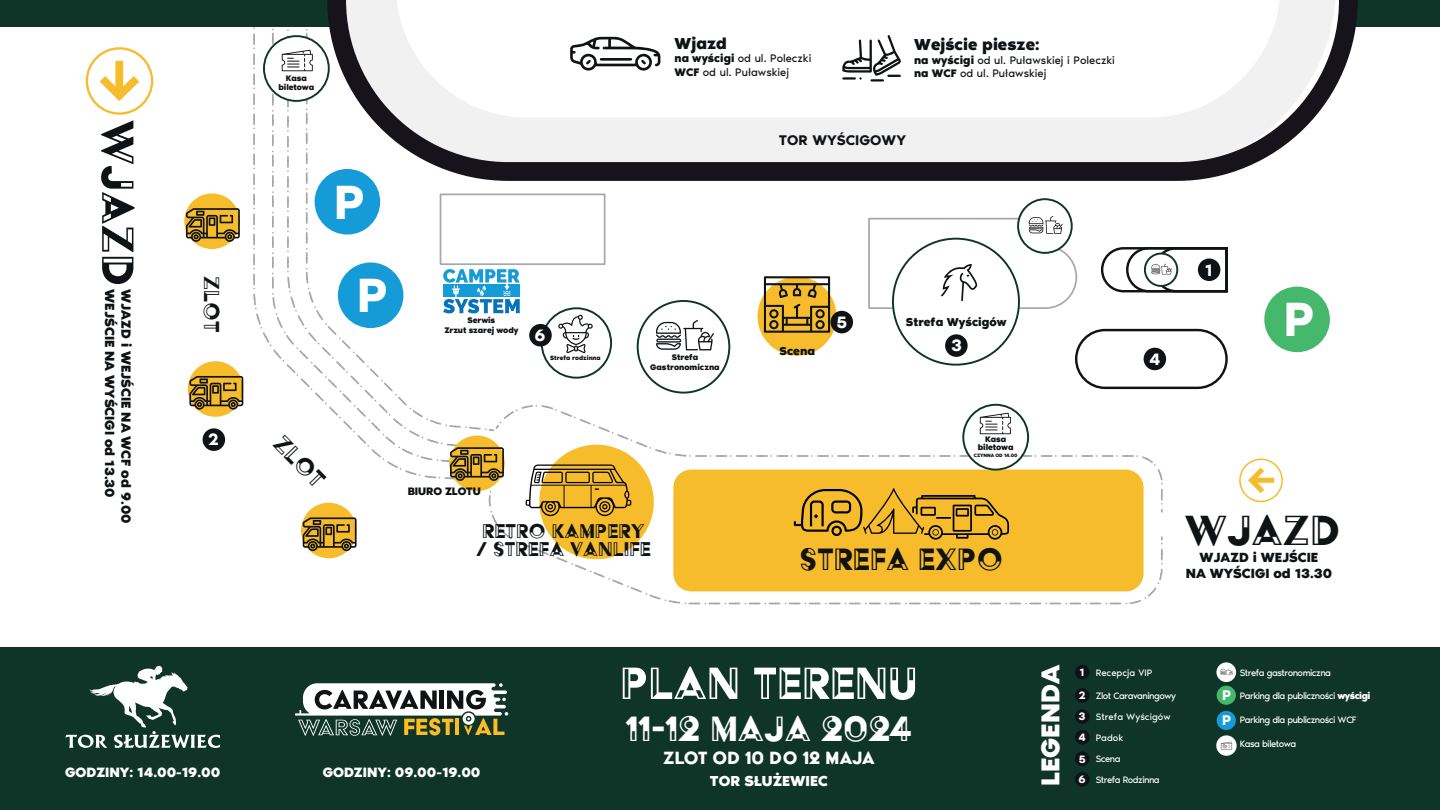
<style>
.page{position:relative;width:1440px;height:810px;background:#fff}
.page>*{position:absolute;margin:0;border:0;box-sizing:border-box;transform-origin:0 0}
.t1{font:52.2px "Acier BAT Text Noir";color:#fff}
.t2{font:52.12px "Acier BAT Text Noir";color:#101315}
.t3{font:600 49.5px/93.5px "Noir Pro";color:#fff;text-align:center}
.t4{font:48.75px "Acier BAT Text Noir";color:#101315}
.t5{font:40.65px "Acier BAT Text Noir";color:#fff}
.t6{font:35.7px "Acier BAT Text Noir";color:#101315}
.t7{font:27.38px "Acier BAT Text Noir";color:#101315}
.t8{font:700 26.62px "Noir Std";color:#fff}
.t9{font:25.05px "Acier BAT Text Noir";color:#101315}
.t10{font:23.1px/18px "Acier BAT Text Noir";color:#101315}
.t11{font:20.48px "Acier BAT Text Solid";color:#fff}
.t12{font:600 17.02px "Noir Pro";color:#fff}
.t13{font:700 16.35px "Noir Std";color:#101315}
.t14{font:700 14.85px "Noir Std";color:#fff}
.t15{font:600 14.48px "Noir Pro";color:#fff}
.t16{font:600 14.4px "Noir Pro";color:#101315}
.t17{font:700 13.95px "Noir Std";color:#fff}
.t18{font:700 13.65px/16.4px "Noir Std";color:#101315;text-align:center}
.t19{font:700 11.77px "Noir Std";color:#101315}
.t20{font:11.25px/13.5px "Noir Pro";color:#101315}
.t21{font:700 11.1px "Noir Std";letter-spacing:-.015em;color:#101315}
.t22{font:600 11.02px/23px "Noir Pro";color:#fff}
.t23{font:9.6px/20.6px "Noir Pro";letter-spacing:-.05em;color:#fff}
.t24{font:9.6px/21px "Noir Pro";letter-spacing:-.005em;color:#fff}
.t25{font:9.6px "Noir Pro";color:#fff}
.t26{font:700 8.32px/10.1px "Noir Std";letter-spacing:-.01em;color:#101315;text-align:center}
.t27{font:700 8.32px/8.3px "Noir Std";letter-spacing:-.015em;color:#16131a;text-align:center}
.t28{font:700 6.3px "Noir Std";color:#101315}
.t29{font:700 4.88px "Noir Std";letter-spacing:-.01em;color:#101315}
.s1{font-family:"Noir Std";font-weight:700}
.s2{font-weight:600;font-size:14.48px}
.s3{font-weight:700}
</style>
<div class="page">
<svg style="left:493px;top:269px;width:27px;height:44px"></svg>
<div style="left:0;top:647px;width:1440px;height:163px;background:#0f3528"></div>
<svg style="left:1216px;top:735px;width:21px;height:21px"></svg>
<div style="left:1075px;top:665px;width:15px;height:14px;background:#101315;border-radius:50%"></div>
<div style="left:1075px;top:688px;width:15px;height:15px;background:#101315;border-radius:50%"></div>
<div style="left:1075px;top:709px;width:15px;height:15px;background:#101315;border-radius:50%"></div>
<div style="left:1075px;top:730px;width:15px;height:15px;background:#101315;border-radius:50%"></div>
<div style="left:1075px;top:751px;width:15px;height:15px;background:#101315;border-radius:50%"></div>
<div style="left:1075px;top:772px;width:15px;height:15px;background:#101315;border-radius:50%"></div>
<svg style="left:65px;top:666px;width:155px;height:82px"></svg>
<div style="left:1217px;top:686px;width:19px;height:19px;background:#45b86c;border-radius:50%"></div>
<div style="left:1217px;top:711px;width:19px;height:19px;background:#159cd8;border-radius:50%"></div>
<svg style="left:1221px;top:742px;width:11px;height:7px"></svg>
<div style="left:1216px;top:662px;width:20px;height:20px;background:#fff;border-radius:50%"></div>
<svg style="left:1220px;top:669px;width:13px;height:6px"></svg>
<svg style="left:295px;top:683px;width:213px;height:53px"></svg>
<svg style="left:489px;top:500px;width:674px;height:105px"></svg>
<svg style="left:253px;top:27px;width:197px;height:453px"></svg>
<svg style="left:271px;top:27px;width:215px;height:439px"></svg>
<svg style="left:1161px;top:496px;width:2px;height:8px"></svg>
<svg style="left:495px;top:403px;width:668px;height:93px"></svg>
<svg style="left:489px;top:424px;width:11px;height:8px"></svg>
<div style="left:0;top:0;width:1440px;height:27px;background:#0f3528"></div>
<div style="left:203px;top:428px;width:22px;height:23px;background:#101315;border-radius:50%"></div>
<svg style="left:327px;top:0;width:1031px;height:181px"></svg>
<div style="left:1075px;top:329px;width:153px;height:60px;border:2px solid #101315;border-radius:29px"></div>
<div style="left:1144px;top:348px;width:22px;height:22px;background:#101315;border-radius:50%"></div>
<div style="left:758px;top:277px;width:79px;height:79px;background:#f6bc2b;border-radius:50%"></div>
<svg style="left:764px;top:276px;width:66px;height:57px"></svg>
<div style="left:831px;top:311px;width:22px;height:22px;background:#101315;border-radius:50%"></div>
<div style="left:892px;top:238px;width:128px;height:128px;background:#fff;border:2px solid #0f3528;border-radius:50%"></div>
<div style="left:945px;top:334px;width:23px;height:23px;background:#101315;border-radius:50%"></div>
<div style="left:440px;top:194px;width:166px;height:71px;border:2px solid #a6a9aa"></div>
<svg style="left:340px;top:0;width:996px;height:173px"></svg>
<div style="left:637px;top:300px;width:93px;height:94px;border:2px solid #0f3528;border-radius:50%"></div>
<svg style="left:656px;top:320px;width:58px;height:30px"></svg>
<div style="left:962px;top:404px;width:67px;height:67px;background:#fff;border:2px solid #0f3528;border-radius:50%"></div>
<svg style="left:980px;top:413px;width:31px;height:21px"></svg>
<div style="left:263px;top:35px;width:67px;height:67px;background:#fff;border:2px solid #0f3528;border-radius:50%"></div>
<svg style="left:282px;top:50px;width:31px;height:21px"></svg>
<svg style="left:1017px;top:198px;width:56px;height:56px"></svg>
<svg style="left:868px;top:216px;width:210px;height:94px"></svg>
<svg style="left:1100px;top:247px;width:128px;height:46px"></svg>
<svg style="left:1239px;top:459px;width:44px;height:43px"></svg>
<div style="left:539px;top:445px;width:115px;height:114px;background:#f6bc2b;border-radius:50%"></div>
<div style="left:315px;top:169px;width:65px;height:66px;background:#159cd8;border-radius:50%"></div>
<div style="left:338px;top:262px;width:65px;height:66px;background:#159cd8;border-radius:50%"></div>
<svg style="left:86px;top:47px;width:67px;height:68px"></svg>
<svg style="left:570px;top:37px;width:90px;height:34px"></svg>
<svg style="left:842px;top:35px;width:59px;height:47px"></svg>
<div style="left:541px;top:307px;width:71px;height:72px;border:2px solid #0f3528;border-radius:50%"></div>
<svg style="left:558px;top:315px;width:35px;height:38px"></svg>
<div style="left:529px;top:324px;width:23px;height:22px;background:#101315;border-radius:50%"></div>
<div style="left:188px;top:361px;width:55px;height:56px;background:#f6bc2b;border-radius:50%"></div>
<svg style="left:189px;top:376px;width:54px;height:34px"></svg>
<div style="left:301px;top:503px;width:56px;height:55px;background:#f6bc2b;border-radius:50%"></div>
<svg style="left:303px;top:517px;width:54px;height:34px"></svg>
<div style="left:184px;top:193px;width:56px;height:56px;background:#f6bc2b;border-radius:50%"></div>
<svg style="left:186px;top:208px;width:54px;height:34px"></svg>
<div style="left:449px;top:436px;width:56px;height:55px;background:#f6bc2b;border-radius:50%"></div>
<svg style="left:450px;top:445px;width:54px;height:58px"></svg>
<div style="left:1264px;top:287px;width:66px;height:65px;background:#45b86c;border-radius:50%"></div>
<svg style="left:526px;top:465px;width:105px;height:51px"></svg>
<svg style="left:794px;top:488px;width:215px;height:52px;background:#c99923"></svg>
<h2 class="t2" style="left:145px;top:120px;width:169px;rotate:90deg">WJAZD</h2>
<h3 class="t18" style="left:119px;top:289px;width:210px;rotate:90deg">WEJŚCIE NA WYŚCIGI od 13.30</h3>
<h3 class="t18" style="left:135px;top:289px;width:236px;rotate:90deg">WJAZD i WEJŚCIE NA WCF od 9.00</h3>
<h3 class="t9" style="left:225px;top:276px;width:58px;rotate:90deg">ZLOT</h3>
<h3 class="t12" style="left:208px;top:426px;width:13px">2</h3>
<p class="t27" style="left:279px;top:74px;width:37px">Kasa biletowa</p>
<h3 class="t3" style="left:334px;top:152px;width:56px">P<br>P</h3>
<h3 class="t13" style="left:675px;top:30px;width:54px">Wjazd</h3>
<p class="t20" style="left:675px;top:51px;width:138px"><span class="s1">na wyścigi</span> od ul. Poleczki<br><span class="s1">WCF</span> od ul. Puławskiej</p>
<h3 class="t13" style="left:914px;top:31px;width:127px">Wejście piesze:</h3>
<p class="t20" style="left:914px;top:52px;width:202px"><span class="s1">na wyścigi</span> od ul. Puławskiej i Poleczki <span class="s1">na WCF</span> od ul. Puławskiej</p>
<h3 class="t16" style="left:779px;top:129px;width:129px">TOR WYŚCIGOWY</h3>
<p class="t26" style="left:444px;top:314px;width:76px">Serwis<br>Zrzut szarej wody</p>
<h3 class="t12" style="left:535px;top:322px;width:13px">6</h3>
<p class="t28" style="left:550px;top:353px;width:52px">Strefa rodzinna</p>
<p class="t26" style="left:650px;top:352px;width:71px">Strefa<br>Gastronomiczna</p>
<p class="t19" style="left:780px;top:341px;width:37px">Scena</p>
<h3 class="t12" style="left:837px;top:309px;width:12px">5</h3>
<p class="t19" style="left:906px;top:313px;width:102px">Strefa Wyścigów</p>
<h3 class="t12" style="left:951px;top:332px;width:12px">3</h3>
<h3 class="t7" style="left:289px;top:429px;width:63px;rotate:46deg">ZLOT</h3>
<p class="t21" style="left:408px;top:482px;width:74px">BIURO ZLOTU</p>
<h3 class="t10" style="left:476px;top:521px;width:176px">RETRO KAMPERY / STREFA VANLIFE</h3>
<p class="t26" style="left:978px;top:434px;width:37px;line-height:8.3px">Kasa biletowa</p>
<p class="t29" style="left:974px;top:452px;width:45px">CZYNNA OD 14.00</p>
<h3 class="t6" style="left:799px;top:540px;width:205px">STREFA EXPO</h3>
<h3 class="t12" style="left:1149px;top:346px;width:13px">4</h3>
<h3 class="t12" style="left:1205px;top:257px;width:9px">1</h3>
<h3 class="t3" style="left:1283px;top:269px;width:32px">P</h3>
<h3 class="t4" style="left:1185px;top:505px;width:158px">WJAZD</h3>
<h3 class="t18" style="left:1186px;top:548px;width:148px">WJAZD i WEJŚCIE<br>NA WYŚCIGI od 13.30</h3>
<h3 class="t17" style="left:65px;top:761px;width:157px">GODZINY: 14.00-19.00</h3>
<h3 class="t17" style="left:323px;top:761px;width:159px">GODZINY: 09.00-19.00</h3>
<h1 class="t1" style="left:620px;top:656px;width:299px">PLAN TERENU</h1>
<h3 class="t5" style="left:626px;top:707px;width:288px">11-12 MAJA 2024</h3>
<h3 class="t11" style="left:663px;top:747px;width:213px">ZLOT OD 10 DO 12 MAJA</h3>
<h3 class="t14" style="left:710px;top:769px;width:120px">TOR SŁUŻEWIEC</h3>
<h3 class="t8" style="left:1029px;top:786px;width:123px;rotate:-90deg">LEGENDA</h3>
<p class="t22" style="left:1079px;top:660px;width:9px">1<br>2</p>
<p class="t22" style="left:1078px;top:705px;width:9px;line-height:20.8px">3<br>4</p>
<p class="t22" style="left:1078px;top:748px;width:9px;line-height:20.5px">5<br>6</p>
<p class="t25" style="left:1096px;top:665px;width:58px">Recepcja VIP</p>
<p class="t24" style="left:1096px;top:685px;width:82px">Zlot Caravaningowy<br>Strefa Wyścigów<br>Padok</p>
<p class="t23" style="left:1096px;top:748px;width:66px">Scena<br>Strefa Rodzinna</p>
<p class="t23" style="left:1240px;top:662px;width:93px">Strefa gastronomiczna</p>
<p class="t23" style="left:1222px;top:684px;width:150px"><span class="s2">P</span> Parking dla publiczności <span class="s3">wyścigi</span></p>
<p class="t23" style="left:1240px;top:709px;width:119px">Parking dla publiczności WCF</p>
<p class="t23" style="left:1240px;top:733px;width:58px">Kasa biletowa</p>
<h3 class="t15" style="left:1222px;top:709px;width:11px">P</h3>
</div>
